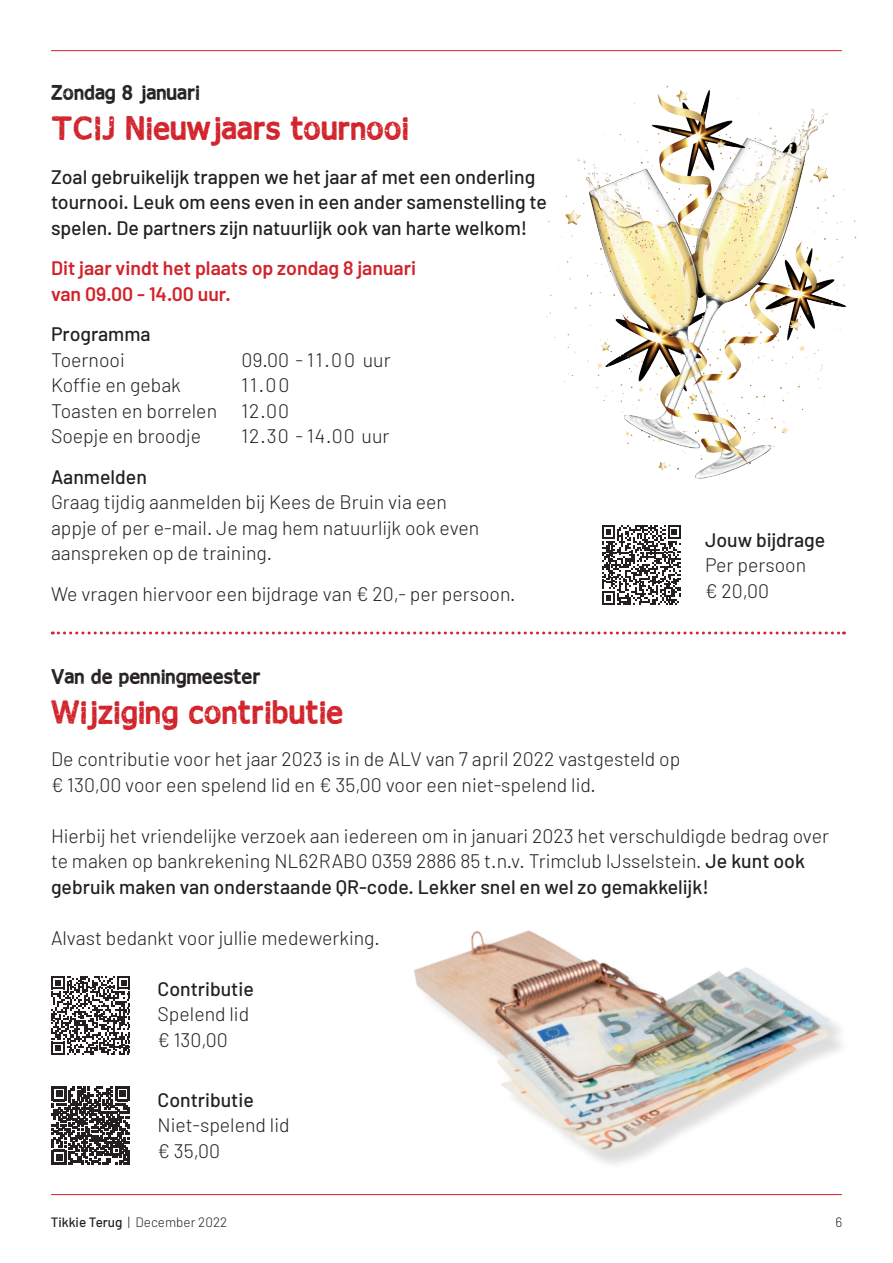
<style>
.page{position:relative;width:893px;height:1263px;background:#fff}
.page>*{position:absolute;margin:0;border:0;box-sizing:border-box;transform-origin:0 0}
.t1{font:33px "Good bye lullaby";color:#d2222a}
.t2{font:21px "Good bye lullaby";color:#231f20}
.t3{font:300 19.5px/25.5px "Barlow";color:#231f20}
.t4{font:500 19.5px/25.5px "Barlow";color:#231f20}
.t5{font:600 19.5px/25.5px "Barlow";color:#d2222a}
.t6{font:300 19.5px "Barlow";letter-spacing:.05em;color:#231f20}
.t7{font:300 13.5px "Barlow";color:#231f20}
.s1{font-weight:500}
</style>
<div class="page">
<hr style="left:51px;top:50px;width:791px;height:1px;background:#d2222a">
<hr style="left:51px;top:1194px;width:791px;height:1px;background:#d2222a">
<svg style="left:52px;top:631px;width:792px;height:3px"></svg>
<img style="left:548px;top:85px;width:308px;height:399px">
<img style="left:414px;top:930px;width:428px;height:234px">
<svg style="left:51px;top:976px;width:79px;height:79px"></svg>
<svg style="left:602px;top:525px;width:79px;height:80px"></svg>
<svg style="left:52px;top:1086px;width:78px;height:78px"></svg>
<p class="t2" style="left:51px;top:82px;width:151px">Zondag 8 januari</p>
<h1 class="t1" style="left:51px;top:112px;width:359px">TCIJ Nieuwjaars tournooi</h1>
<p class="t4" style="left:51px;top:164px;width:497px">Zoal gebruikelijk trappen we het jaar af met een onderling tournooi. Leuk om eens even in een ander samenstelling te spelen. De partners zijn natuurlijk ook van harte welkom!</p>
<p class="t5" style="left:51px;top:255px;width:367px">Dit jaar vindt het plaats op zondag 8 januari van 09.00 - 14.00 uur.</p>
<p class="t4" style="left:51px;top:321px;width:101px">Programma</p>
<p class="t3" style="left:51px;top:346px;width:75px">Toernooi</p>
<p class="t3" style="left:242px;top:346px;width:151px">09.00 - 11.00 uur</p>
<p class="t3" style="left:51px;top:372px;width:131px">Koffie en gebak</p>
<p class="t3" style="left:242px;top:372px;width:49px">11.00</p>
<p class="t3" style="left:51px;top:398px;width:168px">Toasten en borrelen</p>
<p class="t3" style="left:242px;top:398px;width:49px">12.00</p>
<p class="t3" style="left:51px;top:423px;width:152px">Soepje en broodje</p>
<p class="t6" style="left:242px;top:424px;width:149px">12.30 - 14.00 uur</p>
<p class="t4" style="left:51px;top:464px;width:97px">Aanmelden</p>
<p class="t3" style="left:51px;top:489px;width:430px">Graag tijdig aanmelden bij Kees de Bruin via een appje of per e-mail. Je mag hem natuurlijk ook even aanspreken op de training.</p>
<p class="t3" style="left:51px;top:581px;width:466px">We vragen hiervoor een bijdrage van € 20,- per persoon.</p>
<p class="t4" style="left:705px;top:526px;width:122px">Jouw bijdrage</p>
<p class="t3" style="left:705px;top:552px;width:103px">Per persoon € 20,00</p>
<p class="t2" style="left:51px;top:665px;width:211px">Van de penningmeester</p>
<h1 class="t1" style="left:51px;top:695px;width:294px">Wijziging contributie</h1>
<p class="t3" style="left:51px;top:746px;width:631px">De contributie voor het jaar 2023 is in de ALV van 7 april 2022 vastgesteld op € 130,00 voor een spelend lid en € 35,00 voor een niet-spelend lid.</p>
<p class="t3" style="left:51px;top:822px;width:780px">Hierbij het vriendelijke verzoek aan iedereen om in januari 2023 het verschuldigde bedrag over te maken op bankrekening NL62RABO 0359 2886 85 t.n.v. Trimclub IJsselstein. <span class="s1">Je kunt ook gebruik maken van onderstaande QR-code. Lekker snel en wel zo gemakkelijk!</span></p>
<p class="t3" style="left:51px;top:924px;width:330px">Alvast bedankt voor jullie medewerking.</p>
<p class="t4" style="left:158px;top:976px;width:98px">Contributie</p>
<p class="t3" style="left:158px;top:1001px;width:93px">Spelend lid € 130,00</p>
<p class="t4" style="left:158px;top:1087px;width:98px">Contributie</p>
<p class="t3" style="left:158px;top:1112px;width:134px">Niet-spelend lid € 35,00</p>
<p class="t7" style="left:51px;top:1214px;width:178px"><span class="s1">Tikkie Terug</span> | December 2022</p>
<p class="t7" style="left:835px;top:1214px;width:8px">6</p>
</div>
